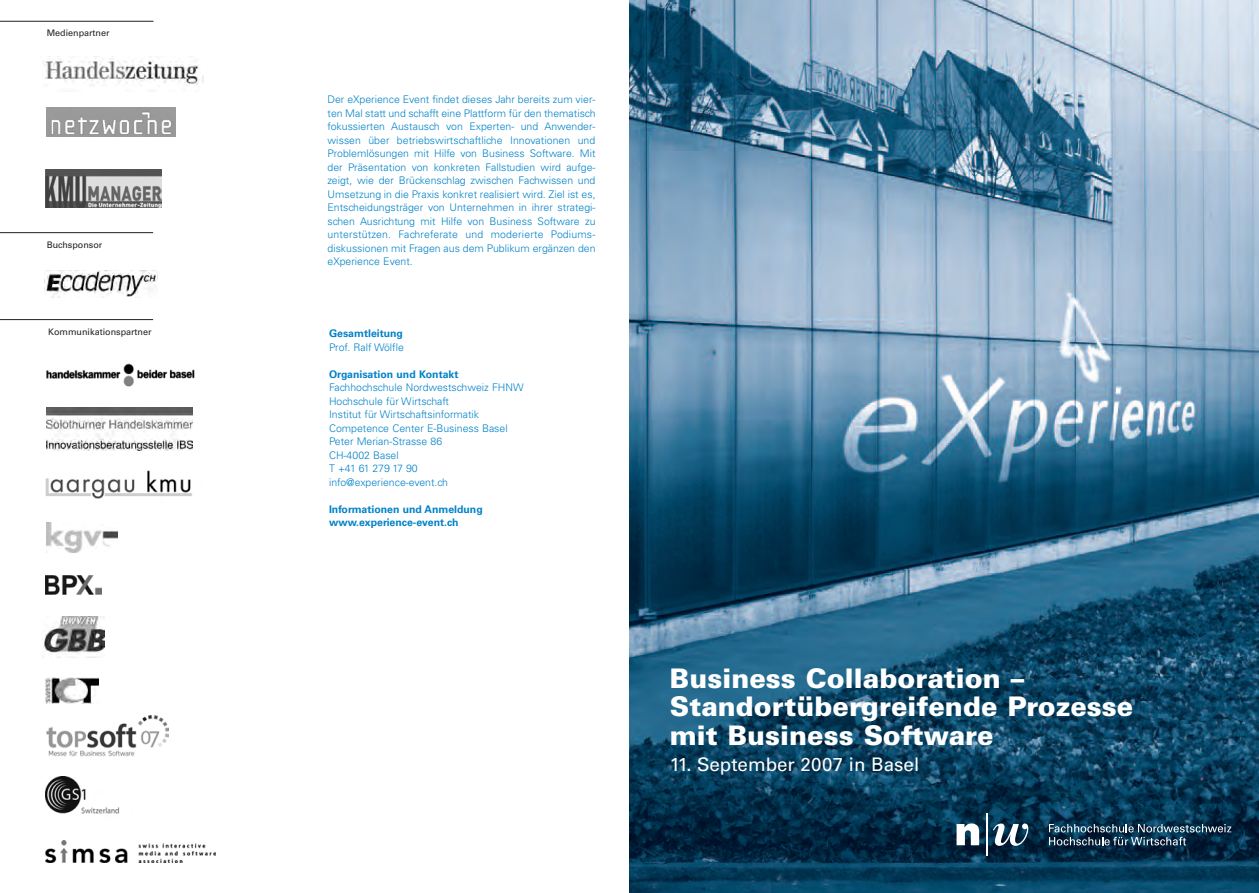
<style>
.page{position:relative;width:1259px;height:893px;background:#fff}
.page>*{position:absolute;margin:0;border:0;box-sizing:border-box;transform-origin:0 0}
.t1{font:900 27px/28.5px "Univers";color:#fff}
.t2{font:18.75px "Univers";color:#fff}
.t3{font:300 10.5px/13.5px "Univers";color:#0082c8}
.t4{font:700 10.5px/13.5px "Univers";color:#0082c8}
.t5{font:9px "Univers";color:#231f20}
</style>
<div class="page">
<img style="left:629px;top:0;width:630px;height:893px">
<hr style="left:0;top:232px;width:153px;height:1px;background:#231f20">
<hr style="left:0;top:319px;width:153px;height:1px;background:#231f20">
<svg style="left:1049px;top:824px;width:182px;height:21px"></svg>
<hr style="left:986px;top:813px;width:2px;height:43px;background:#fff">
<svg style="left:956px;top:823px;width:23px;height:22px"></svg>
<svg style="left:993px;top:823px;width:39px;height:23px"></svg>
<img style="left:46px;top:470px;width:146px;height:29px">
<img style="left:43px;top:58px;width:160px;height:28px">
<img style="left:46px;top:363px;width:149px;height:24px">
<img style="left:46px;top:407px;width:146px;height:43px">
<img style="left:46px;top:108px;width:130px;height:28px">
<img style="left:46px;top:169px;width:115px;height:38px">
<img style="left:44px;top:271px;width:112px;height:26px">
<hr style="left:0;top:21px;width:153px;height:1px;background:#231f20">
<img style="left:47px;top:523px;width:70px;height:30px">
<img style="left:46px;top:575px;width:55px;height:19px">
<img style="left:46px;top:840px;width:170px;height:22px">
<img style="left:45px;top:678px;width:53px;height:25px">
<img style="left:46px;top:777px;width:74px;height:37px">
<img style="left:46px;top:715px;width:122px;height:41px">
<img style="left:43px;top:616px;width:62px;height:42px">
<p class="t5" style="left:47px;top:30px;width:64px">Medienpartner</p>
<p class="t5" style="left:47px;top:241px;width:57px">Buchsponsor</p>
<p class="t5" style="left:48px;top:329px;width:105px">Kommunikationspartner</p>
<p class="t3" style="left:327px;top:94px;width:269px;text-align:justify">Der eXperience Event findet dieses Jahr bereits zum vier&shy;ten Mal statt und schafft eine Plattform für den thematisch fokussierten Austausch von Experten- und Anwender&shy;wissen über betriebswirtschaftliche Innovationen und Problemlösungen mit Hilfe von Business Software. Mit der Präsentation von konkreten Fallstudien wird aufge&shy;zeigt, wie der Brückenschlag zwischen Fachwissen und Umsetzung in die Praxis konkret realisiert wird. Ziel ist es, Entscheidungsträger von Unternehmen in ihrer strategi&shy;schen Ausrichtung mit Hilfe von Business Software zu unterstützen. Fachreferate und moderierte Podiums&shy;diskussionen mit Fragen aus dem Publikum ergänzen den eXperience Event.</p>
<p class="t4" style="left:329px;top:328px;width:75px">Gesamtleitung</p>
<p class="t3" style="left:329px;top:341px;width:76px">Prof. Ralf Wölfle</p>
<p class="t4" style="left:329px;top:368px;width:131px">Organisation und Kontakt</p>
<p class="t3" style="left:329px;top:382px;width:196px">Fachhochschule Nordwestschweiz FHNW<br>Hochschule für Wirtschaft<br>Institut für Wirtschaftsinformatik<br>Competence Center E-Business Basel<br>Peter Merian-Strasse 86<br>CH-4002 Basel<br>T +41 61 279 17 90 info@experience-event.ch</p>
<p class="t4" style="left:329px;top:503px;width:155px">Informationen und Anmeldung www.experience-event.ch</p>
<h1 class="t1" style="left:670px;top:666px;width:465px">Business Collaboration –<br>Standortübergreifende Prozesse mit Business Software</h1>
<h2 class="t2" style="left:670px;top:758px;width:251px">11. September 2007 in Basel</h2>
</div>
